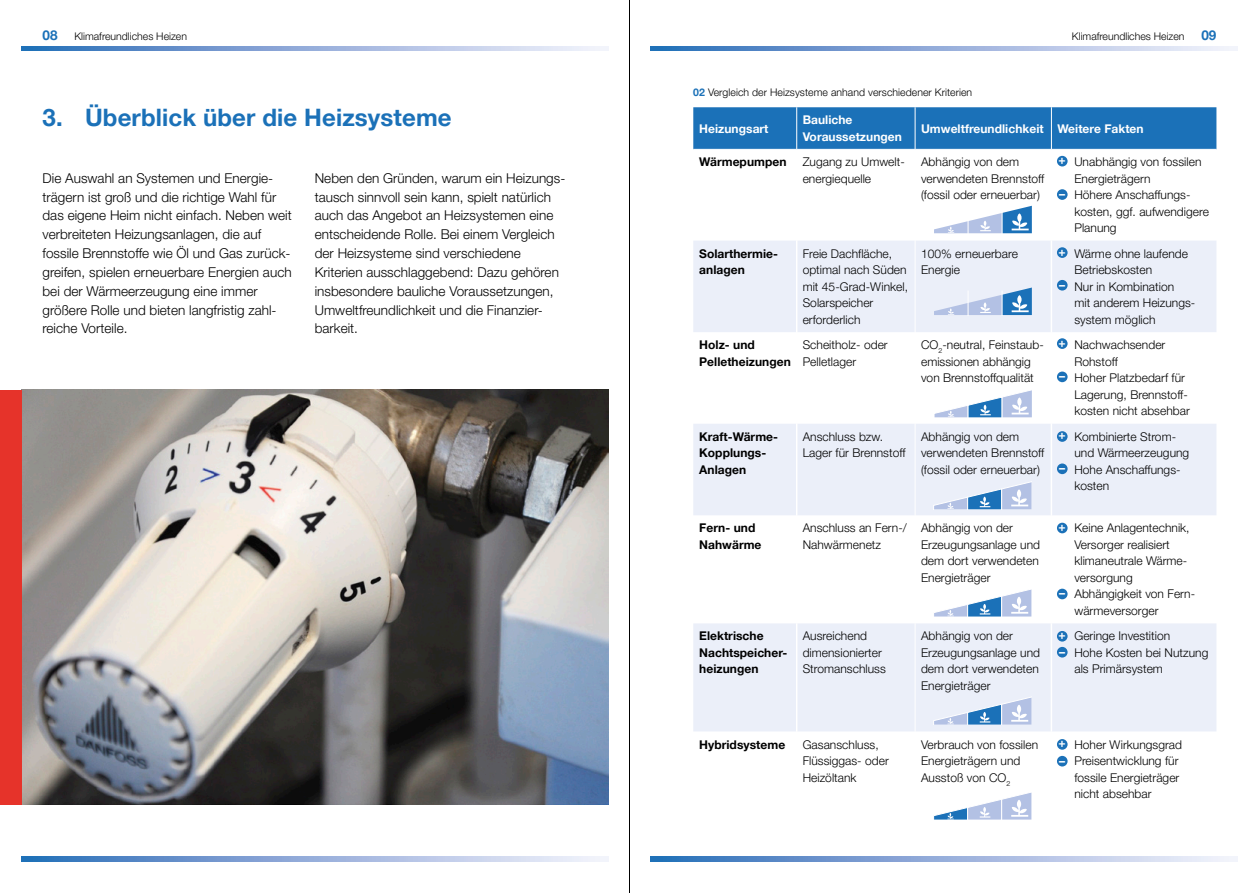
<style>
.page{position:relative;width:1259px;height:893px;background:#fff}
.page>*{position:absolute;margin:0;border:0;box-sizing:border-box;transform-origin:0 0}
.t1{font:700 24px "Helvetica Neue LT Pro";letter-spacing:.005em;color:#1b71b8}
.Copy{font:300 13.5px/18.9px "Helvetica Neue LT Pro";letter-spacing:.005em;color:#000}
.t2{font:700 13.5px "Helvetica Neue LT Pro";color:#1b71b8}
.Tabellenbody{font:300 12px/16.5px "Helvetica Neue LT Pro";letter-spacing:.005em;color:#000}
.Tabelle_Einzug{font:300 12px/16.5px "Helvetica Neue LT Pro";letter-spacing:.005em;color:#000}
.Tabellenbody-2{font:700 12px/16.5px "Helvetica Neue LT Pro";letter-spacing:.005em;color:#000}
.Tabellenbody-3{font:700 12px/16.5px "Helvetica Neue LT Pro";letter-spacing:.005em;color:#fff}
.t3{font:300 10.5px "Helvetica Neue LT Pro";letter-spacing:.005em;color:#000}
.s1{font-weight:700;font-size:13.5px;color:#1b71b8}
.s2{font-weight:700;color:#1b71b8}
</style>
<div class="page">
<svg style="left:21px;top:46px;width:587px;height:5px;background:#92afda"></svg>
<svg style="left:21px;top:857px;width:587px;height:4px;background:#92afda"></svg>
<svg style="left:651px;top:46px;width:586px;height:5px;background:#92afda"></svg>
<svg style="left:651px;top:857px;width:586px;height:4px;background:#92afda"></svg>
<hr style="left:629px;top:0;width:1px;height:893px;background:#000">
<img style="left:21px;top:390px;width:587px;height:415px">
<div style="left:0;top:390px;width:21px;height:415px;background:#e6332a"></div>
<svg style="left:693px;top:107px;width:523px;height:42px;background:#1f73b9"></svg>
<svg style="left:693px;top:241px;width:523px;height:490px;fill:#ebeff9"></svg>
<hr style="left:796px;top:241px;width:1px;height:91px;background:#fff">
<hr style="left:1050px;top:241px;width:2px;height:91px;background:#fff">
<hr style="left:796px;top:332px;width:1px;height:92px;background:#fff">
<hr style="left:1050px;top:332px;width:2px;height:92px;background:#fff">
<hr style="left:796px;top:424px;width:1px;height:91px;background:#fff">
<hr style="left:1050px;top:424px;width:2px;height:91px;background:#fff">
<hr style="left:796px;top:515px;width:1px;height:108px;background:#fff">
<hr style="left:1050px;top:515px;width:2px;height:108px;background:#fff">
<hr style="left:796px;top:623px;width:1px;height:108px;background:#fff">
<hr style="left:1050px;top:623px;width:2px;height:108px;background:#fff">
<hr style="left:915px;top:241px;width:1px;height:91px;background:#fff">
<hr style="left:915px;top:332px;width:1px;height:92px;background:#fff">
<hr style="left:915px;top:424px;width:1px;height:91px;background:#fff">
<hr style="left:915px;top:515px;width:1px;height:108px;background:#fff">
<hr style="left:915px;top:623px;width:1px;height:108px;background:#fff">
<hr style="left:796px;top:107px;width:1px;height:42px;background:#fff">
<hr style="left:914px;top:107px;width:1px;height:42px;background:#fff">
<hr style="left:1051px;top:107px;width:1px;height:42px;background:#fff">
<div style="left:1057px;top:156px;width:10px;height:10px;background:#1b71b8;border-radius:50%"></div>
<div style="left:1057px;top:189px;width:10px;height:11px;background:#1b71b8;border-radius:50%"></div>
<div style="left:1057px;top:280px;width:10px;height:11px;background:#1b71b8;border-radius:50%"></div>
<div style="left:1057px;top:372px;width:10px;height:10px;background:#1b71b8;border-radius:50%"></div>
<div style="left:1057px;top:247px;width:10px;height:11px;background:#1b71b8;border-radius:50%"></div>
<div style="left:1057px;top:338px;width:10px;height:11px;background:#1b71b8;border-radius:50%"></div>
<div style="left:1057px;top:463px;width:10px;height:11px;background:#1b71b8;border-radius:50%"></div>
<div style="left:1057px;top:589px;width:10px;height:10px;background:#1b71b8;border-radius:50%"></div>
<div style="left:1057px;top:647px;width:10px;height:10px;background:#1b71b8;border-radius:50%"></div>
<div style="left:1057px;top:431px;width:10px;height:11px;background:#1b71b8;border-radius:50%"></div>
<div style="left:1057px;top:523px;width:10px;height:10px;background:#1b71b8;border-radius:50%"></div>
<div style="left:1057px;top:631px;width:10px;height:11px;background:#1b71b8;border-radius:50%"></div>
<div style="left:1057px;top:756px;width:10px;height:10px;background:#1b71b8;border-radius:50%"></div>
<div style="left:1057px;top:739px;width:10px;height:11px;background:#1b71b8;border-radius:50%"></div>
<svg style="left:934px;top:793px;width:97px;height:27px"></svg>
<svg style="left:933px;top:696px;width:98px;height:28px;background:#bacee8"></svg>
<svg style="left:933px;top:588px;width:98px;height:28px"></svg>
<svg style="left:933px;top:481px;width:98px;height:28px;background:#b9cee8"></svg>
<svg style="left:934px;top:389px;width:98px;height:28px"></svg>
<svg style="left:934px;top:288px;width:98px;height:27px;background:#aec7e5"></svg>
<svg style="left:934px;top:206px;width:98px;height:27px"></svg>
<p class="t3" style="left:43px;top:29px;width:146px"><span class="s1">08</span> Klimafreundliches Heizen</p>
<p class="t3" style="left:1072px;top:29px;width:114px">Klimafreundliches Heizen</p>
<p class="t2" style="left:1201px;top:26px;width:17px">09</p>
<h1 class="t1" style="left:43px;top:103px;width:411px">3. Überblick über die Heizsysteme</h1>
<p class="Copy" style="left:43px;top:168px;width:251px">Die Auswahl an Systemen und Energie&shy;trägern ist groß und die richtige Wahl für das eigene Heim nicht einfach. Neben weit verbreiteten Heizungsanlagen, die auf fossile Brennstoffe wie Öl und Gas zurück&shy;greifen, spielen erneuerbare Energien auch bei der Wärmeerzeugung eine immer größere Rolle und bieten langfristig zahl&shy;reiche Vorteile.</p>
<p class="Copy" style="left:315px;top:168px;width:250px">Neben den Gründen, warum ein Heizungs&shy;tausch sinnvoll sein kann, spielt natürlich auch das Angebot an Heizsystemen eine entscheidende Rolle. Bei einem Vergleich der Heizsysteme sind verschiedene Kriterien ausschlaggebend: Dazu gehören insbesondere bauliche Voraussetzungen, Umweltfreundlichkeit und die Finanzier&shy;barkeit.</p>
<p class="t3" style="left:693px;top:86px;width:280px"><span class="s2">02</span> Vergleich der Heizsysteme anhand verschiedener Kriterien</p>
<p class="Tabellenbody-3" style="left:699px;top:120px;width:71px">Heizungsart</p>
<p class="Tabellenbody-3" style="left:802px;top:112px;width:101px">Bauliche<br>Voraussetzungen</p>
<p class="Tabellenbody-3" style="left:921px;top:120px;width:124px">Umweltfreundlichkeit</p>
<p class="Tabellenbody-3" style="left:1057px;top:120px;width:88px">Weitere Fakten</p>
<p class="Tabellenbody-2" style="left:699px;top:153px;width:89px">Wärmepumpen</p>
<p class="Tabellenbody" style="left:802px;top:153px;width:102px">Zugang zu Umwelt&shy;energiequelle</p>
<p class="Tabellenbody" style="left:921px;top:153px;width:125px">Abhängig von dem verwendeten Brennstoff (fossil oder erneuerbar)</p>
<p class="Tabelle_Einzug" style="left:1074px;top:153px;width:129px">Unabhängig von fossilen<br>Energieträgern</p>
<p class="Tabellenbody-3" style="left:1058px;top:151px;width:9px">+</p>
<p class="Tabellenbody-3" style="left:1059px;top:185px;width:7px">–</p>
<p class="Tabelle_Einzug" style="left:1074px;top:186px;width:136px">Höhere Anschaffungs&shy;kosten, ggf. aufwendigere<br>Planung</p>
<p class="Tabellenbody-2" style="left:699px;top:245px;width:79px">Solarthermie&shy;anlagen</p>
<p class="Tabellenbody" style="left:802px;top:245px;width:107px">Freie Dachfläche, optimal nach Süden mit 45-Grad-Winkel,<br>Solarspeicher erforderlich</p>
<p class="Tabellenbody" style="left:921px;top:245px;width:98px">100% erneuerbare<br>Energie</p>
<p class="Tabelle_Einzug" style="left:1074px;top:245px;width:115px">Wärme ohne laufende<br>Betriebskosten</p>
<p class="Tabellenbody-3" style="left:1058px;top:243px;width:9px">+</p>
<p class="Tabelle_Einzug" style="left:1074px;top:278px;width:121px">Nur in Kombination<br>mit anderem Heizungs&shy;system möglich</p>
<p class="Tabellenbody-3" style="left:1059px;top:276px;width:7px">–</p>
<p class="Tabellenbody-2" style="left:699px;top:336px;width:93px">Holz- und<br>Pelletheizungen</p>
<p class="Tabellenbody" style="left:802px;top:336px;width:87px">Scheitholz- oder<br>Pelletlager</p>
<p class="Tabellenbody" style="left:921px;top:336px;width:123px">CO<sub>2</sub>-neutral, Feinstaub&shy;emissionen abhängig von Brennstoffqualität</p>
<p class="Tabelle_Einzug" style="left:1074px;top:336px;width:92px">Nachwachsender<br>Rohstoff</p>
<p class="Tabellenbody-3" style="left:1058px;top:334px;width:9px">+</p>
<p class="Tabelle_Einzug" style="left:1074px;top:369px;width:117px">Hoher Platzbedarf für<br>Lagerung, Brennstoff&shy;kosten nicht absehbar</p>
<p class="Tabellenbody-3" style="left:1059px;top:367px;width:7px">–</p>
<p class="Tabellenbody-2" style="left:699px;top:428px;width:80px">Kraft-Wärme-<br>Kopplungs-<br>Anlagen</p>
<p class="Tabellenbody" style="left:802px;top:428px;width:104px">Anschluss bzw.<br>Lager für Brennstoff</p>
<p class="Tabellenbody" style="left:921px;top:428px;width:125px">Abhängig von dem verwendeten Brennstoff (fossil oder erneuerbar)</p>
<p class="Tabelle_Einzug" style="left:1074px;top:428px;width:116px">Kombinierte Strom&shy;und Wärmeerzeugung</p>
<p class="Tabellenbody-3" style="left:1058px;top:427px;width:9px">+</p>
<p class="Tabelle_Einzug" style="left:1074px;top:461px;width:106px">Hohe Anschaffungs&shy;kosten</p>
<p class="Tabellenbody-3" style="left:1059px;top:459px;width:7px">–</p>
<p class="Tabellenbody-2" style="left:699px;top:520px;width:64px">Fern- und<br>Nahwärme</p>
<p class="Tabellenbody" style="left:802px;top:520px;width:106px">Anschluss an Fern-/<br>Nahwärmenetz</p>
<p class="Tabellenbody" style="left:921px;top:520px;width:120px">Abhängig von der<br>Erzeugungsanlage und dem dort verwendeten<br>Energieträger</p>
<p class="Tabelle_Einzug" style="left:1074px;top:520px;width:117px">Keine Anlagentechnik,<br>Versorger realisiert klimaneutrale Wärme&shy;versorgung</p>
<p class="Tabelle_Einzug" style="left:1074px;top:586px;width:121px">Abhängigkeit von Fern&shy;wärmeversorger</p>
<p class="Tabellenbody-2" style="left:699px;top:628px;width:88px">Elektrische<br>Nachtspeicher&shy;heizungen</p>
<p class="Tabellenbody" style="left:802px;top:628px;width:85px">Ausreichend dimensionierter<br>Stromanschluss</p>
<p class="Tabellenbody" style="left:921px;top:628px;width:120px">Abhängig von der<br>Erzeugungsanlage und dem dort verwendeten<br>Energieträger</p>
<p class="Tabelle_Einzug" style="left:1074px;top:628px;width:97px">Geringe Investition</p>
<p class="Tabellenbody-3" style="left:1058px;top:518px;width:9px">+</p>
<p class="Tabellenbody-3" style="left:1059px;top:585px;width:7px">–</p>
<p class="Tabellenbody-3" style="left:1058px;top:626px;width:9px">+</p>
<p class="Tabelle_Einzug" style="left:1074px;top:644px;width:135px">Hohe Kosten bei Nutzung als Primärsystem</p>
<p class="Tabellenbody-3" style="left:1059px;top:643px;width:7px">–</p>
<p class="Tabellenbody-2" style="left:699px;top:736px;width:87px">Hybridsysteme</p>
<p class="Tabellenbody" style="left:802px;top:736px;width:88px">Gasanschluss,<br>Flüssiggas- oder<br>Heizöltank</p>
<p class="Tabellenbody" style="left:921px;top:736px;width:119px">Verbrauch von fossilen<br>Energieträgern und<br>Ausstoß von CO<sub>2</sub></p>
<p class="Tabelle_Einzug" style="left:1074px;top:736px;width:109px">Hoher Wirkungsgrad</p>
<p class="Tabellenbody-3" style="left:1058px;top:734px;width:9px">+</p>
<p class="Tabelle_Einzug" style="left:1074px;top:752px;width:106px;text-align:justify">Preisentwicklung für fossile Energieträger nicht absehbar</p>
<p class="Tabellenbody-3" style="left:1059px;top:752px;width:7px">–</p>
</div>
